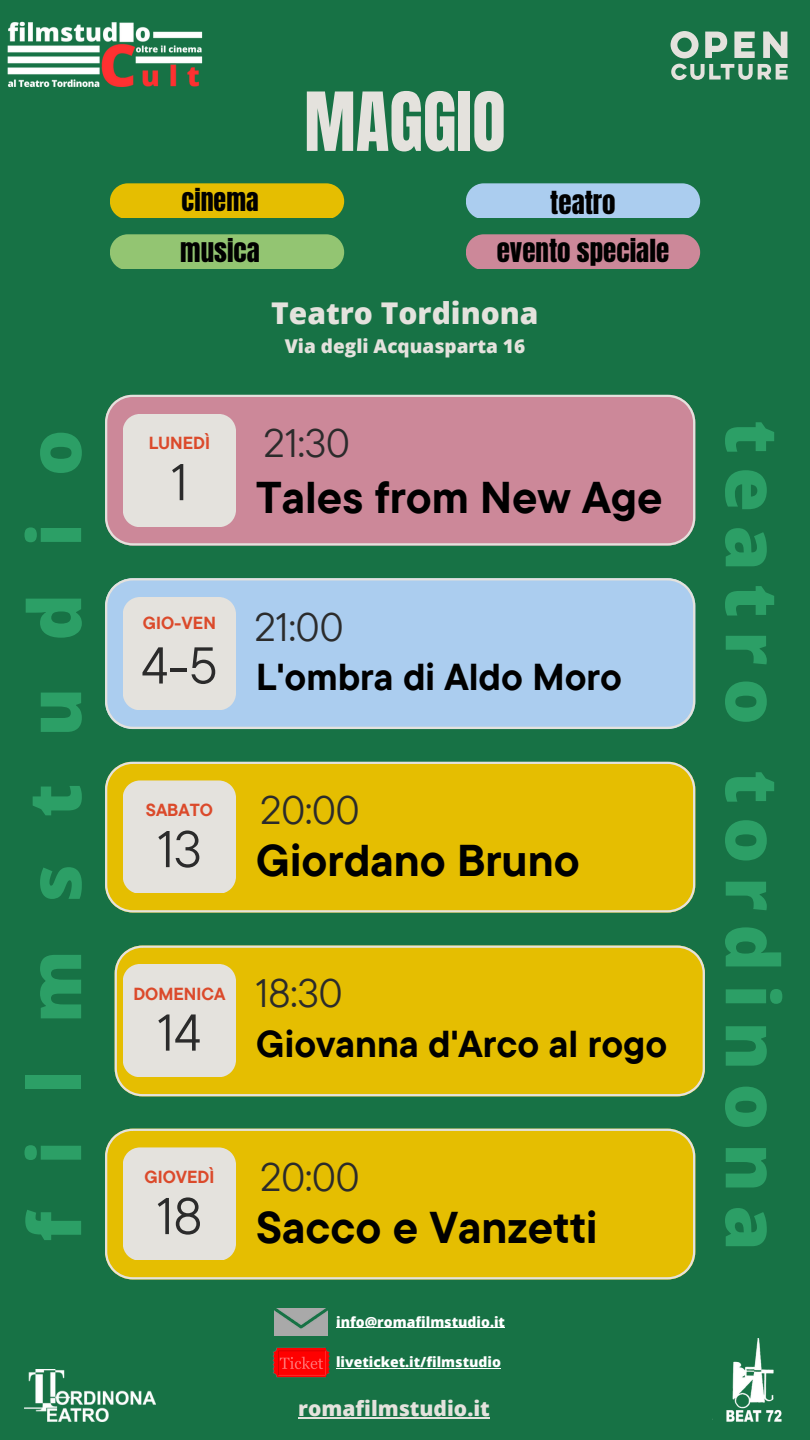
<style>
.page{position:relative;width:810px;height:1440px;background:#177245}
.page>*{position:absolute;margin:0;border:0;box-sizing:border-box;transform-origin:0 0}
.t1{font:800 73px "Open Sans";letter-spacing:.18em;color:#2c9f66}
.t2{font:800 73px "Open Sans";letter-spacing:.645em;color:#2c9f66}
.t3{font:69.2px "Anton";color:#e4e2dd}
.t4{font:51.7px "TT Commons Pro";color:#2b2b2b}
.t5{font:700 44.4px "TT Commons Pro";color:#000}
.t6{font:39.7px "TT Commons Pro";color:#2b2b2b}
.t7{font:700 37.4px "TT Commons Pro";color:#000}
.t8{font:800 30px "Open Sans";color:#e4e2dd}
.t9{font:27px "Anton";color:#000}
.t10{font:26px "Anton";color:#000}
.t11{font:800 21px "Open Sans";color:#e4e2dd}
.t12{font:800 19px "Open Sans";color:#e4e2dd}
.t13{font:700 17.4px "TT Commons Pro";color:#db4a2b}
.t14{font:800 14px "Open Sans";color:#fff}
</style>
<div class="page">
<div style="left:105px;top:395px;width:590px;height:150px;background:#c89"></div>
<div style="left:105px;top:578px;width:590px;height:151px;background:#abcdef"></div>
<div style="left:123px;top:597px;width:113px;height:113px;background:#e4e2dd"></div>
<div style="left:105px;top:762px;width:590px;height:150px;background:#e5be01"></div>
<div style="left:123px;top:780px;width:113px;height:113px;background:#e4e2dd"></div>
<div style="left:115px;top:946px;width:590px;height:150px;background:#e5be01"></div>
<div style="left:123px;top:964px;width:113px;height:113px;background:#e4e2dd"></div>
<div style="left:105px;top:1129px;width:590px;height:150px;background:#e5be01"></div>
<div style="left:123px;top:1147px;width:113px;height:113px;background:#e4e2dd"></div>
<div style="left:123px;top:414px;width:113px;height:113px;background:#e4e2dd"></div>
<div style="left:110px;top:183px;width:234px;height:35px;background:#e5be01"></div>
<div style="left:110px;top:234px;width:234px;height:34px;background:#93c572"></div>
<div style="left:466px;top:183px;width:234px;height:35px;background:#abcdef"></div>
<div style="left:466px;top:234px;width:234px;height:34px;background:#c89"></div>
<img style="left:7px;top:21px;width:196px;height:66px">
<img style="left:712px;top:1338px;width:70px;height:84px">
<img style="left:25px;top:1369px;width:130px;height:53px">
<img style="left:275px;top:1309px;width:52px;height:27px">
<img style="left:273px;top:1348px;width:57px;height:30px">
<hr style="left:336px;top:1328px;width:169px;height:1px;background:#fff">
<hr style="left:336px;top:1368px;width:165px;height:1px;background:#fff">
<hr style="left:298px;top:1418px;width:192px;height:1px;background:#e4e2dd">
<svg style="left:671px;top:31px;width:117px;height:49px"></svg>
<h2 class="t3" style="left:304px;top:72px;width:203px">MAGGIO</h2>
<h3 class="t10" style="left:182px;top:181px;width:78px">cinema</h3>
<h3 class="t9" style="left:550px;top:183px;width:67px">teatro</h3>
<h3 class="t9" style="left:180px;top:232px;width:81px">musica</h3>
<h3 class="t9" style="left:497px;top:232px;width:174px">evento speciale</h3>
<h3 class="t8" style="left:271px;top:292px;width:269px">Teatro Tordinona</h3>
<h3 class="t12" style="left:285px;top:333px;width:242px">Via degli Acquasparta 16</h3>
<h1 class="t2" style="left:3px;top:1242px;width:814px;rotate:-90deg">filmstudio</h1>
<h1 class="t1" style="left:804px;top:420px;width:832px;rotate:90deg">teatro tordinona</h1>
<h3 class="t6" style="left:264px;top:417px;width:88px">21:30</h3>
<p class="t13" style="left:149px;top:432px;width:63px">LUNEDÌ</p>
<h3 class="t4" style="left:171px;top:448px;width:19px">1</h3>
<h3 class="t5" style="left:256px;top:468px;width:408px">Tales from New Age</h3>
<h3 class="t6" style="left:255px;top:601px;width:90px">21:00</h3>
<p class="t13" style="left:143px;top:612px;width:75px">GIO-VEN</p>
<h3 class="t7" style="left:141px;top:652px;width:482px"><sup>4-5</sup> L'ombra di Aldo Moro</h3>
<p class="t13" style="left:146px;top:799px;width:69px">SABATO</p>
<h3 class="t6" style="left:260px;top:784px;width:101px">20:00</h3>
<h3 class="t5" style="left:157px;top:832px;width:424px"><sup>13</sup> Giordano Bruno</h3>
<p class="t13" style="left:133px;top:982px;width:93px">DOMENICA</p>
<h3 class="t6" style="left:255px;top:968px;width:89px">18:30</h3>
<h3 class="t7" style="left:157px;top:1020px;width:512px"><sup>14</sup> Giovanna d'Arco al rogo</h3>
<p class="t13" style="left:144px;top:1166px;width:72px">GIOVEDÌ</p>
<h3 class="t6" style="left:260px;top:1151px;width:101px">20:00</h3>
<h3 class="t4" style="left:156px;top:1182px;width:47px">18</h3>
<h3 class="t5" style="left:256px;top:1199px;width:343px">Sacco e Vanzetti</h3>
<p class="t14" style="left:336px;top:1312px;width:170px">info@romafilmstudio.it</p>
<p class="t14" style="left:336px;top:1352px;width:166px">liveticket.it/filmstudio</p>
<h3 class="t11" style="left:298px;top:1394px;width:193px">romafilmstudio.it</h3>
</div>
